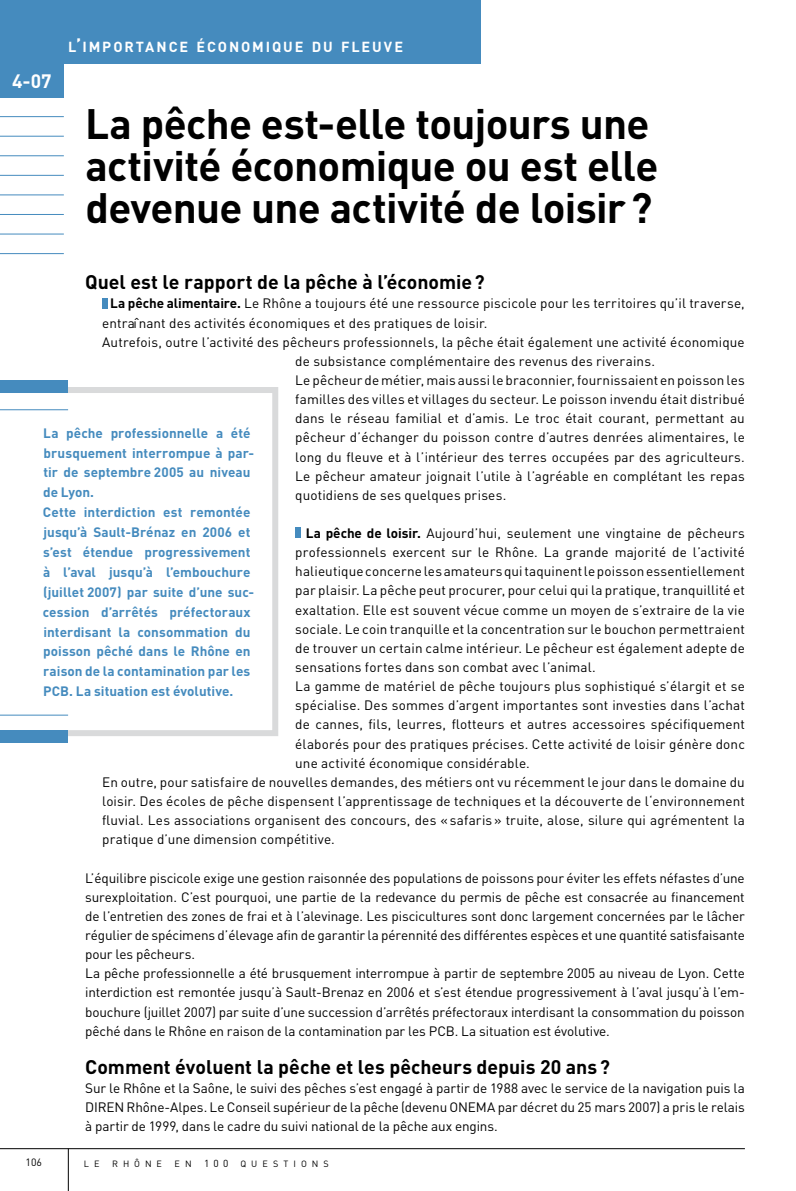
<style>
.page{position:relative;width:796px;height:1191px;background:#fff}
.page>*{position:absolute;margin:0;border:0;box-sizing:border-box;transform-origin:0 0}
.t1{font:700 42px/42px "DIN";letter-spacing:-.02em;color:#000}
.t2{font:700 19.5px "DIN";color:#000}
.t3{font:700 19.2px "DIN";color:#fff}
.t4{font:700 14.4px "DIN";letter-spacing:.13em;color:#fff}
.t5{font:13.5px/19.2px "DIN";letter-spacing:.01em;color:#000;text-align:justify}
.t6{font:13.5px/19.2px "DIN";letter-spacing:-.01em;color:#000}
.t7{font:700 13.5px/19.8px "DIN";letter-spacing:.005em;color:#458bbe}
.t8{font:10.5px "DIN";color:#000}
.t9{font:9px "DIN";letter-spacing:.555em;color:#000}
.s1{font-size:19.2px}
.s2{font-weight:700}
.s3{font-size:10.2px}
</style>
<div class="page">
<hr style="left:68px;top:1148px;width:1px;height:43px;background:#000">
<hr style="left:0;top:1148px;width:744px;height:1px;background:#000">
<div style="left:0;top:0;width:480px;height:64px;background:#458bbe"></div>
<div style="left:0;top:0;width:64px;height:98px;background:#458bbe"></div>
<hr style="left:0;top:116px;width:64px;height:1px;background:#458bbe">
<hr style="left:0;top:136px;width:64px;height:1px;background:#458bbe">
<hr style="left:0;top:155px;width:64px;height:1px;background:#458bbe">
<hr style="left:0;top:175px;width:64px;height:1px;background:#458bbe">
<hr style="left:0;top:194px;width:64px;height:1px;background:#458bbe">
<hr style="left:0;top:214px;width:64px;height:1px;background:#458bbe">
<hr style="left:0;top:234px;width:64px;height:1px;background:#458bbe">
<hr style="left:0;top:253px;width:64px;height:1px;background:#458bbe">
<div style="left:102px;top:298px;width:5px;height:10px;background:#458bbe"></div>
<div style="left:295px;top:527px;width:5px;height:11px;background:#458bbe"></div>
<svg style="left:0;top:387px;width:278px;height:349px"></svg>
<div style="left:0;top:730px;width:68px;height:13px;background:#458bbe"></div>
<hr style="left:0;top:714px;width:68px;height:1px;background:#458bbe">
<div style="left:0;top:380px;width:68px;height:13px;background:#458bbe"></div>
<hr style="left:0;top:409px;width:68px;height:1px;background:#458bbe">
<h3 class="t3" style="left:12px;top:68px;width:41px">4-07</h3>
<p class="t4" style="left:68px;top:37px;width:336px">L<span class="s1">’</span>IMPORTANCE ÉCONOMIQUE DU FLEUVE</p>
<h1 class="t1" style="left:85px;top:101px;width:574px">La pêche est-elle toujours une activité économique ou est elle devenue une activité de loisir?</h1>
<h2 class="t2" style="left:85px;top:269px;width:401px">Quel est le rapport de la pêche à l’économie?</h2>
<p class="t5" style="left:110px;top:294px;width:636px"><span class="s2">La pêche alimentaire.</span> Le Rhône a toujours été une ressource piscicole pour les territoires qu’il traverse,</p>
<p class="t5" style="left:102px;top:313px;width:387px">entraînant des activités économiques et des pratiques de loisir.</p>
<p class="t5" style="left:102px;top:332px;width:643px">Autrefois, outre l’activité des pêcheurs professionnels, la pêche était également une activité économique</p>
<p class="t5" style="left:295px;top:351px;width:361px">de subsistance complémentaire des revenus des riverains.</p>
<p class="t5" style="left:295px;top:370px;width:451px">Le pêcheur de métier, mais aussi le braconnier, fournissaient en poisson les</p>
<p class="t5" style="left:295px;top:389px;width:451px">familles des villes et villages du secteur. Le poisson invendu était distribué</p>
<p class="t5" style="left:295px;top:408px;width:451px">dans le réseau familial et d’amis. Le troc était courant, permettant au</p>
<p class="t5" style="left:295px;top:427px;width:451px">pêcheur d’échanger du poisson contre d’autres denrées alimentaires, le</p>
<p class="t5" style="left:295px;top:447px;width:451px">long du fleuve et à l’intérieur des terres occupées par des agriculteurs.</p>
<p class="t5" style="left:295px;top:466px;width:451px">Le pêcheur amateur joignait l’utile à l’agréable en complétant les repas</p>
<p class="t5" style="left:295px;top:485px;width:212px">quotidiens de ses quelques prises.</p>
<p class="t5" style="left:305px;top:523px;width:440px"><span class="s2">La pêche de loisir.</span> Aujourd’hui, seulement une vingtaine de pêcheurs</p>
<p class="t5" style="left:295px;top:542px;width:451px">professionnels exercent sur le Rhône. La grande majorité de l’activité</p>
<p class="t5" style="left:295px;top:561px;width:451px">halieutique concerne les amateurs qui taquinent le poisson essentiellement</p>
<p class="t5" style="left:295px;top:581px;width:451px">par plaisir. La pêche peut procurer, pour celui qui la pratique, tranquillité et</p>
<p class="t5" style="left:295px;top:600px;width:451px">exaltation. Elle est souvent vécue comme un moyen de s’extraire de la vie</p>
<p class="t5" style="left:295px;top:619px;width:451px">sociale. Le coin tranquille et la concentration sur le bouchon permettraient</p>
<p class="t5" style="left:295px;top:638px;width:451px">de trouver un certain calme intérieur. Le pêcheur est également adepte de</p>
<p class="t5" style="left:295px;top:657px;width:302px">sensations fortes dans son combat avec l’animal.</p>
<p class="t5" style="left:295px;top:676px;width:451px">La gamme de matériel de pêche toujours plus sophistiqué s’élargit et se</p>
<p class="t5" style="left:295px;top:695px;width:451px">spécialise. Des sommes d’argent importantes sont investies dans l’achat</p>
<p class="t5" style="left:295px;top:714px;width:451px">de cannes, fils, leurres, flotteurs et autres accessoires spécifiquement</p>
<p class="t5" style="left:295px;top:734px;width:451px">élaborés pour des pratiques précises. Cette activité de loisir génère donc</p>
<p class="t5" style="left:295px;top:753px;width:236px">une activité économique considérable.</p>
<p class="t5" style="left:102px;top:772px;width:643px">En outre, pour satisfaire de nouvelles demandes, des métiers ont vu récemment le jour dans le domaine du</p>
<p class="t5" style="left:102px;top:791px;width:644px">loisir. Des écoles de pêche dispensent l’apprentissage de techniques et la découverte de l‘environnement</p>
<p class="t5" style="left:102px;top:810px;width:644px">fluvial. Les associations organisent des concours, des «safaris» truite, alose, silure qui agrémentent la</p>
<p class="t5" style="left:102px;top:829px;width:234px">pratique d’une dimension compétitive.</p>
<p class="t6" style="left:85px;top:868px;width:661px">L’équilibre piscicole exige une gestion raisonnée des populations de poissons pour éviter les effets néfastes d’une surexploitation. C’est pourquoi, une partie de la redevance du permis de pêche est consacrée au financement de l’entretien des zones de frai et à l’alevinage. Les piscicultures sont donc largement concernées par le lâcher régulier de spécimens d’élevage afin de garantir la pérennité des différentes espèces et une quantité satisfaisante pour les pêcheurs.<br>La pêche professionnelle a été brusquement interrompue à partir de septembre 2005 au niveau de Lyon. Cette interdiction est remontée jusqu’à Sault-Brenaz en 2006 et s’est étendue progressivement à l’aval jusqu’à l’em&shy;bouchure (juillet 2007) par suite d’une succession d’arrêtés préfectoraux interdisant la consommation du poisson pêché dans le Rhône en raison de la contamination par les PCB. La situation est évolutive.</p>
<h2 class="t2" style="left:85px;top:1054px;width:526px">Comment évoluent la pêche et les pêcheurs depuis 20 ans?</h2>
<p class="t5" style="left:85px;top:1078px;width:661px">Sur le Rhône et la Saône, le suivi des pêches s’est engagé à partir de 1988 avec le service de la navigation puis la DIREN Rhône-Alpes. Le Conseil supérieur de la pêche (devenu ONEMA par décret du 25 mars 2007) a pris le relais à partir de 1999, dans le cadre du suivi national de la pêche aux engins.</p>
<p class="t7" style="left:43px;top:422px;width:213px">La pêche professionnelle a été brusquement interrompue à par&shy;tir de septembre 2005 au niveau de Lyon.<br>Cette interdiction est remontée jusqu’à Sault-Brénaz en 2006 et s’est étendue progressivement à l’aval jusqu’à l’embouchure (juillet 2007) par suite d’une suc&shy;cession d’arrêtés préfectoraux interdisant la consommation du poisson pêché dans le Rhône en raison de la contamination par les<br>PCB. La situation est évolutive.</p>
<p class="t8" style="left:26px;top:1155px;width:18px">106</p>
<p class="t9" style="left:84px;top:1158px;width:17px">L E</p>
<p class="t9" style="left:112px;top:1158px;width:51px">RHÔNE</p>
<p class="t9" style="left:174px;top:1158px;width:156px">EN <span class="s3">100</span> QUESTIONS</p>
</div>
